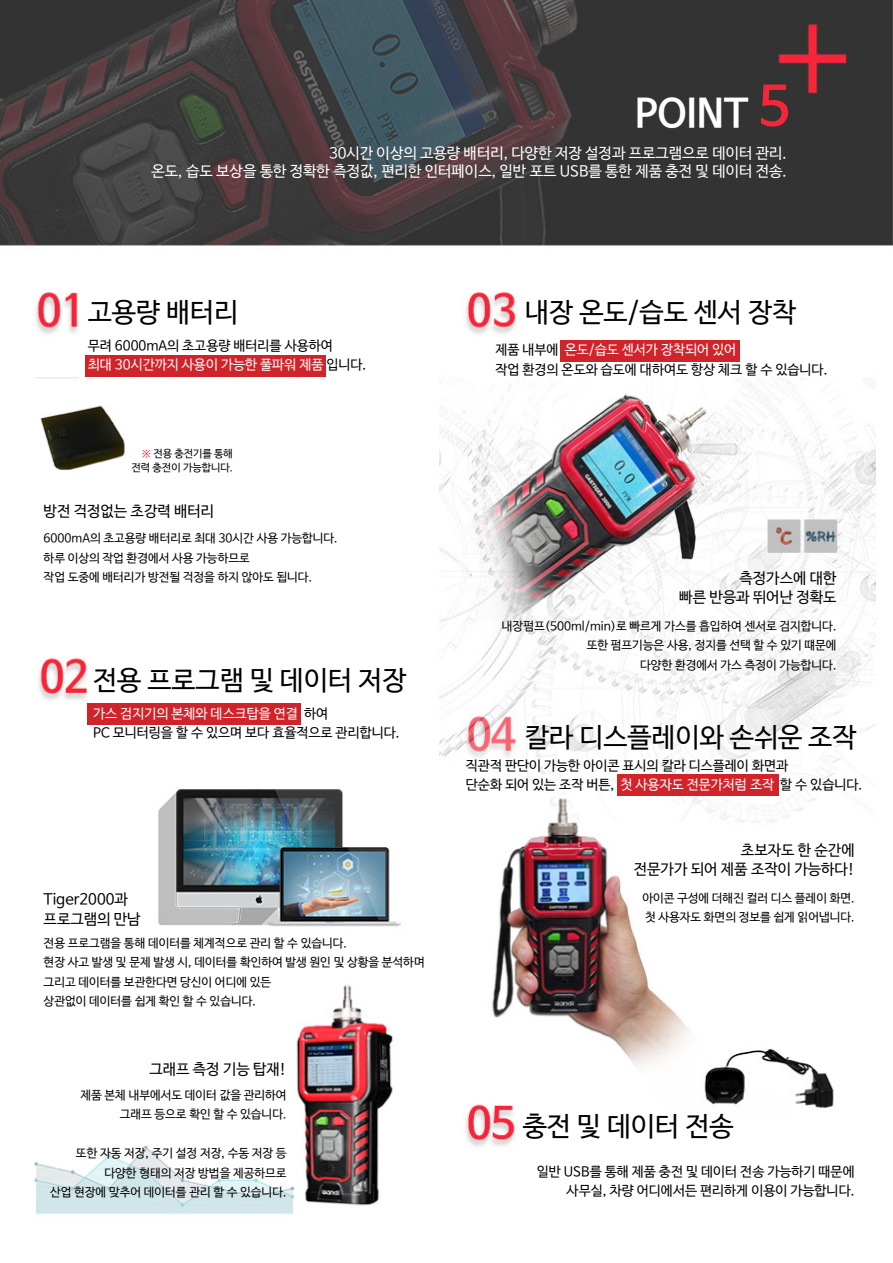
<style>
.page{position:relative;width:893px;height:1263px;background:#fff}
.page>*{position:absolute;margin:0;border:0;box-sizing:border-box;transform-origin:0 0}
.t1{font:54px "Nanum Barun Gothic OTF Bold";color:#f5263a}
.t2{font:39px "Nanum Barun Gothic OTF Bold";color:#fff}
.t3{font:27px "Nanum Barun Gothic OTF";color:#000}
.t4{font:15px "Nanum Barun Gothic OTF";color:#fff}
.t5{font:15px "Nanum Barun Gothic OTF";color:#000}
.t6{font:13.5px "Nanum Barun Gothic OTF";color:#000}
.t7{font:13.5px "Nanum Barun Gothic OTF";color:#fff}
.t8{font:12px "Nanum Barun Gothic OTF";color:#000}
.t9{font:10.5px "Nanum Barun Gothic OTF";color:#000}
.s1{color:#000}
.s2{color:#d1232a}
.s3{color:#fff}
</style>
<div class="page">
<img style="left:0;top:0;width:893px;height:1215px">
<div style="left:79px;top:339px;width:216px;height:47px;background:#fff"></div>
<div style="left:89px;top:684px;width:215px;height:47px;background:#fff"></div>
<div style="left:520px;top:1111px;width:180px;height:47px;background:#fff"></div>
<div style="left:556px;top:322px;width:215px;height:48px;background:#fff"></div>
<div style="left:85px;top:355px;width:241px;height:21px;background:#d1232a"></div>
<div style="left:560px;top:341px;width:179px;height:21px;background:#d1232a"></div>
<div style="left:617px;top:774px;width:161px;height:22px;background:#d1232a"></div>
<div style="left:88px;top:703px;width:213px;height:22px;background:#d1232a"></div>
<p class="t1" style="left:758px;top:78px;width:33px">5</p>
<p class="t4" style="left:329px;top:146px;width:460px">30시간 이상의 고용량 배터리, 다양한 저장 설정과 프로그램으로 데이터 관리.</p>
<p class="t4" style="left:152px;top:164px;width:637px">온도, 습도 보상을 통한 정확한 측정값, 편리한 인터페이스, 일반 포트 USB를 통한 제품 충전 및 데이터 전송.</p>
<p class="t2" style="left:635px;top:93px;width:115px">POINT</p>
<p class="t3" style="left:88px;top:298px;width:152px">고용량 배터리</p>
<p class="t6" style="left:88px;top:338px;width:246px">무려 6000mA의 초고용량 배터리를 사용하여</p>
<p class="t7" style="left:88px;top:358px;width:280px">최대 30시간까지 사용이 가능한 풀파워 제품 <span class="s1">입니다.</span></p>
<p class="t9" style="left:142px;top:448px;width:93px"><span class="s2">※</span> 전용 충전기를 통해</p>
<p class="t9" style="left:132px;top:462px;width:103px">전력 충전이 가능합니다.</p>
<p class="t5" style="left:44px;top:503px;width:172px">방전 걱정없는 초강력 배터리</p>
<p class="t8" style="left:44px;top:532px;width:296px">6000mA의 초고용량 배터리로 최대 30시간 사용 가능합니다.</p>
<p class="t8" style="left:44px;top:552px;width:208px">하루 이상의 작업 환경에서 사용 가능하므로</p>
<p class="t8" style="left:44px;top:571px;width:270px">작업 도중에 배터리가 방전될 걱정을 하지 않아도 됩니다.</p>
<p class="t3" style="left:93px;top:666px;width:315px">전용 프로그램 및 데이터 저장</p>
<p class="t7" style="left:93px;top:706px;width:236px">가스 검지기의 본체와 데스크탑을 연결 <span class="s1">하여</span></p>
<p class="t6" style="left:93px;top:726px;width:308px">PC 모니터링을 할 수 있으며 보다 효율적으로 관리합니다.</p>
<p class="t5" style="left:44px;top:891px;width:86px">Tiger2000과</p>
<p class="t5" style="left:44px;top:911px;width:99px">프로그램의 만남</p>
<p class="t8" style="left:44px;top:937px;width:305px">전용 프로그램을 통해 데이터를 체계적으로 관리 할 수 있습니다.</p>
<p class="t8" style="left:44px;top:956px;width:383px">현장 사고 발생 및 문제 발생 시, 데이터를 확인하여 발생 원인 및 상황을 분석하며</p>
<p class="t8" style="left:44px;top:976px;width:229px">그리고 데이터를 보관한다면 당신이 어디에 있든</p>
<p class="t8" style="left:44px;top:995px;width:214px">상관없이 데이터를 쉽게 확인 할 수 있습니다.</p>
<p class="t5" style="left:149px;top:1062px;width:139px">그래프 측정 기능 탑재!</p>
<p class="t8" style="left:80px;top:1089px;width:208px">제품 본체 내부에서도 데이터 값을 관리하여</p>
<p class="t8" style="left:120px;top:1108px;width:168px">그래프 등으로 확인 할 수 있습니다.</p>
<p class="t8" style="left:76px;top:1147px;width:212px">또한 자동 저장, 주기 설정 저장, 수동 저장 등</p>
<p class="t8" style="left:105px;top:1167px;width:184px">다양한 형태의 저장 방법을 제공하므로</p>
<p class="t8" style="left:50px;top:1186px;width:238px">산업 현장에 맞추어 데이터를 관리 할 수 있습니다.</p>
<p class="t3" style="left:525px;top:298px;width:273px">내장 온도/습도 센서 장착</p>
<p class="t7" style="left:495px;top:343px;width:242px"><span class="s1">제품 내부에</span> 온도/습도 센서가 장착되어 있어</p>
<p class="t6" style="left:495px;top:363px;width:334px">작업 환경의 온도와 습도에 대하여도 항상 체크 할 수 있습니다.</p>
<p class="t5" style="left:739px;top:570px;width:99px">측정가스에 대한</p>
<p class="t5" style="left:679px;top:589px;width:159px">빠른 반응과 뛰어난 정확도</p>
<p class="t8" style="left:502px;top:619px;width:336px">내장펌프(500ml/min)로 빠르게 가스를 흡입하여 센서로 검지합니다.</p>
<p class="t8" style="left:587px;top:639px;width:251px">또한 펌프기능은 사용, 정지를 선택 할 수 있기 떄문에</p>
<p class="t8" style="left:640px;top:658px;width:198px">다양한 환경에서 가스 측정이 가능합니다.</p>
<p class="t3" style="left:525px;top:723px;width:333px">칼라 디스플레이와 손쉬운 조작</p>
<p class="t6" style="left:466px;top:759px;width:324px">직관적 판단이 가능한 아이콘 표시의 칼라 디스플레이 화면과</p>
<p class="t6" style="left:466px;top:778px;width:398px">단순화 되어 있는 조작 버튼, <span class="s3">첫 사용자도 전문가처럼 조작</span> 할 수 있습니다.</p>
<p class="t5" style="left:741px;top:842px;width:115px">초보자도 한 순간에</p>
<p class="t5" style="left:634px;top:862px;width:222px">전문가가 되어 제품 조작이 가능하다!</p>
<p class="t8" style="left:642px;top:892px;width:214px">아이콘 구성에 더해진 컬러 디스 플레이 화면.</p>
<p class="t8" style="left:645px;top:911px;width:211px">첫 사용자도 화면의 정보를 쉽게 읽어냅니다.</p>
<p class="t3" style="left:523px;top:1112px;width:212px">충전 및 데이터 전송</p>
<p class="t6" style="left:537px;top:1164px;width:319px">일반 USB를 통해 제품 충전 및 데이터 전송 가능하기 때문에</p>
<p class="t6" style="left:567px;top:1184px;width:290px">사무실, 차량 어디에서든 편리하게 이용이 가능합니다.</p>
</div>
